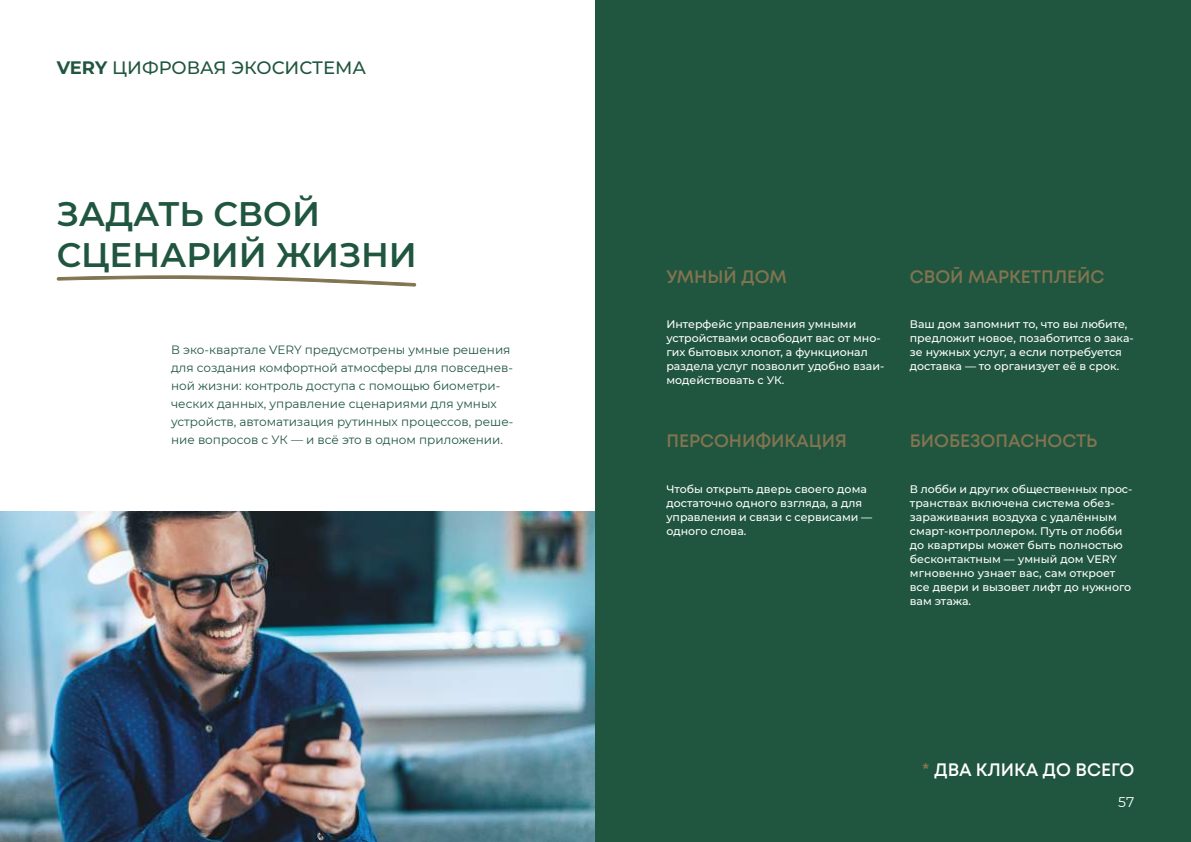
<style>
.page{position:relative;width:1191px;height:842px;background:#fff}
.page>*{position:absolute;margin:0;border:0;box-sizing:border-box;transform-origin:0 0}
.t1{font:600 34px/40.8px "Montserrat";color:#20563f}
.t2{font:600 18px "Mont";color:#837450}
.t3{font:500 18px "Montserrat";color:#20563f}
.t4{font:600 18px "Mont";color:#fff}
.t5{font:14px "Montserrat";color:#fff}
.t6{font:12px/18px "Montserrat";color:#20563f}
.t7{font:500 11px/14px "Montserrat";color:#fff}
.s1{font-weight:700}
.s2{color:#837450}
</style>
<div class="page">
<img style="left:0;top:512px;width:595px;height:330px">
<svg style="left:56px;top:275px;width:361px;height:12px"></svg>
<div style="left:595px;top:0;width:596px;height:842px;background:#20563f"></div>
<h2 class="t3" style="left:57px;top:55px;width:311px"><span class="s1">VERY</span> ЦИФРОВАЯ ЭКОСИСТЕМА</h2>
<h1 class="t1" style="left:57px;top:192px;width:362px">ЗАДАТЬ СВОЙ<br>СЦЕНАРИЙ ЖИЗНИ</h1>
<p class="t6" style="left:171px;top:340px;width:344px">В эко-квартале VERY предусмотрены умные решения для создания комфортной атмосферы для повседнев&shy;ной жизни: контроль доступа с помощью биометри&shy;ческих данных, управление сценариями для умных устройств, автоматизация рутинных процессов, реше&shy;ние вопросов с УК — и всё это в одном приложении.</p>
<h2 class="t2" style="left:666px;top:265px;width:122px">УМНЫЙ ДОМ</h2>
<h2 class="t2" style="left:910px;top:265px;width:196px">СВОЙ МАРКЕТПЛЕЙС</h2>
<p class="t7" style="left:666px;top:317px;width:219px">Интерфейс управления умными устройствами освободит вас от мно&shy;гих бытовых хлопот, а функционал раздела услуг позволит удобно взаи&shy;модействовать с УК.</p>
<p class="t7" style="left:910px;top:317px;width:225px">Ваш дом запомнит то, что вы любите, предложит новое, позаботится о зака&shy;зе нужных услуг, а если потребуется доставка — то организует её в срок.</p>
<h2 class="t2" style="left:666px;top:429px;width:182px">ПЕРСОНИФИКАЦИЯ</h2>
<h2 class="t2" style="left:910px;top:429px;width:189px">БИОБЕЗОПАСНОСТЬ</h2>
<p class="t7" style="left:666px;top:481px;width:207px">Чтобы открыть дверь своего дома достаточно одного взгляда, а для управления и связи с сервисами — одного слова.</p>
<p class="t7" style="left:910px;top:481px;width:224px">В лобби и других общественных прос&shy;транствах включена система обез&shy;зараживания воздуха с удалённым смарт-контроллером. Путь от лобби до квартиры может быть полностью бесконтактным — умный дом VERY мгновенно узнает вас, сам откроет все двери и вызовет лифт до нужного вам этажа.</p>
<h2 class="t4" style="left:922px;top:758px;width:214px"><span class="s2">*</span> ДВА КЛИКА ДО ВСЕГО</h2>
<p class="t5" style="left:1118px;top:793px;width:17px">57</p>
</div>
